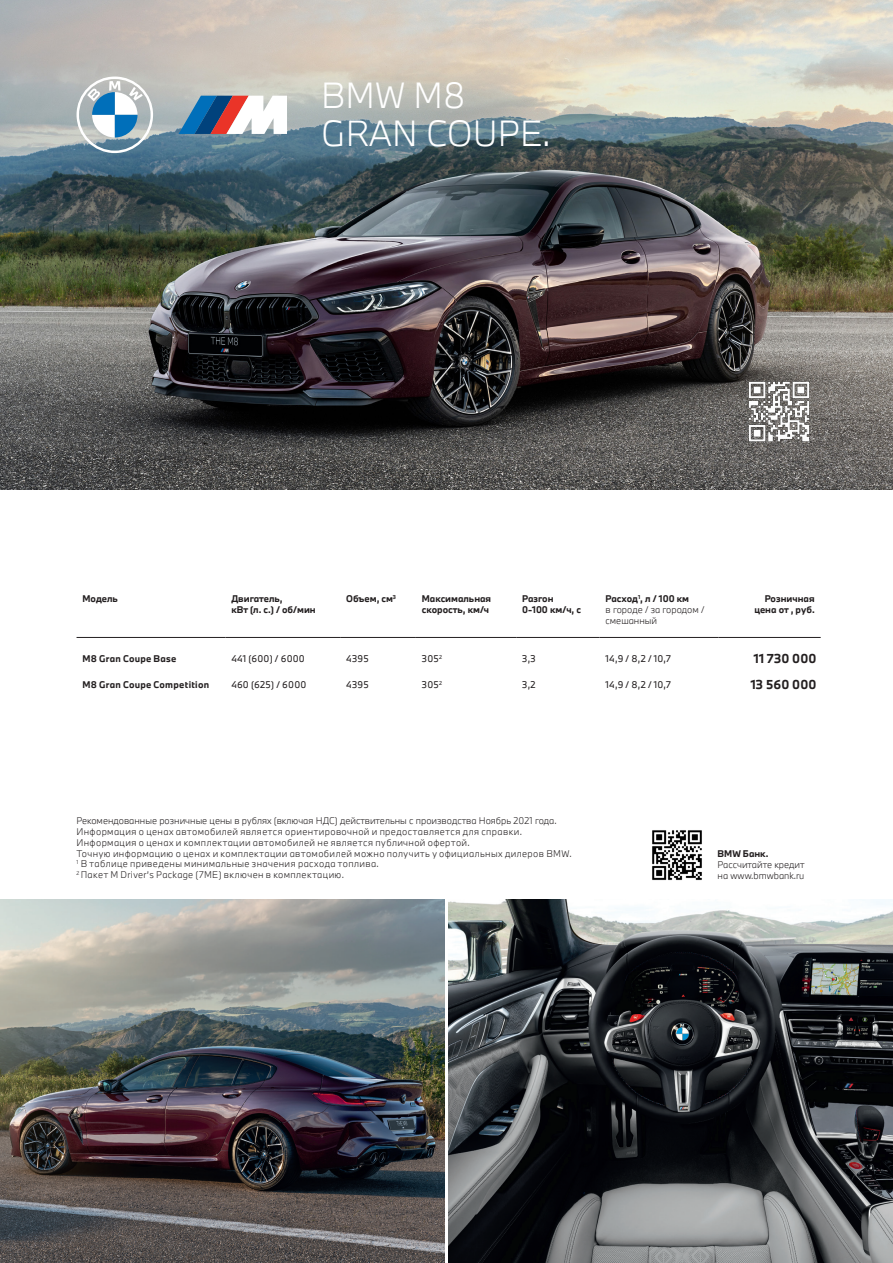
<style>
.page{position:relative;width:893px;height:1263px;background:#fff}
.page>*{position:absolute;margin:0;border:0;box-sizing:border-box;transform-origin:0 0}
.t1{font:300 33.75px/38.2px "BMW Type Next";color:#fff}
.Основной_таблица_1{font:700 12px "BMW Type Next";letter-spacing:.01em;color:#231f20}
.Основной_таблица_2{font:300 9px "BMW Type Next";letter-spacing:.04em;color:#231f20}
.Основной_таблица_2-2{font:300 9px/10.8px "BMW Type Next";color:#231f20}
.Модель_таблица_1{font:700 9px/10.8px "BMW Type Next";color:#231f20}
.Основной_таблица_1-2{font:9px "BMW Type Next";letter-spacing:.025em;color:#231f20}
.Модель_таблица_1-2{font:700 9px "BMW Type Next";letter-spacing:.03em;color:#231f20}
.s1{font-weight:700}
</style>
<div class="page">
<img style="left:0;top:0;width:893px;height:489px">
<hr style="left:77px;top:637px;width:148px;height:1px;background:#231f20">
<hr style="left:225px;top:637px;width:115px;height:1px;background:#231f20">
<hr style="left:340px;top:637px;width:76px;height:1px;background:#231f20">
<hr style="left:416px;top:637px;width:100px;height:1px;background:#231f20">
<hr style="left:516px;top:637px;width:84px;height:1px;background:#231f20">
<hr style="left:600px;top:637px;width:119px;height:1px;background:#231f20">
<hr style="left:719px;top:637px;width:102px;height:1px;background:#231f20">
<img style="left:0;top:899px;width:444px;height:364px">
<img style="left:449px;top:899px;width:444px;height:364px">
<img style="left:741px;top:374px;width:75px;height:74px">
<svg style="left:77px;top:77px;width:76px;height:76px"></svg>
<svg style="left:179px;top:96px;width:108px;height:38px"></svg>
<img style="left:652px;top:830px;width:50px;height:51px">
<p class="t1" style="left:321px;top:76px;width:231px">BMW M8<br>GRAN COUPE.</p>
<p class="Модель_таблица_1" style="left:83px;top:593px;width:37px">Модель</p>
<p class="Модель_таблица_1" style="left:231px;top:593px;width:86px">Двигатель,<br>кВт (л. с.) / об/мин</p>
<p class="Модель_таблица_1" style="left:346px;top:593px;width:51px">Объем, см<sup>3</sup></p>
<p class="Модель_таблица_1" style="left:422px;top:593px;width:71px">Максимальная скорость, км/ч</p>
<p class="Модель_таблица_1" style="left:522px;top:593px;width:60px">Разгон<br>0-100 км/ч, с</p>
<p class="Основной_таблица_2-2" style="left:606px;top:593px;width:100px"><span class="s1">Расход</span><sup>1</sup><span class="s1">, л / 100 км<br></span>в городе / за городом / смешанный</p>
<p class="Модель_таблица_1" style="left:754px;top:593px;width:62px;text-align:right">Розничная цена от , руб.</p>
<p class="Модель_таблица_1-2" style="left:83px;top:653px;width:95px">M8 Gran Coupe Base</p>
<p class="Основной_таблица_1-2" style="left:231px;top:653px;width:75px">441 (600) / 6000</p>
<p class="Основной_таблица_1-2" style="left:346px;top:653px;width:24px">4395</p>
<p class="Основной_таблица_1-2" style="left:422px;top:653px;width:22px">305<sup>2</sup></p>
<p class="Основной_таблица_1-2" style="left:522px;top:653px;width:15px">3,3</p>
<p class="Основной_таблица_1-2" style="left:606px;top:653px;width:67px">14,9 / 8,2 / 10,7</p>
<p class="Основной_таблица_1" style="left:754px;top:651px;width:64px">11 730 000</p>
<p class="Модель_таблица_1-2" style="left:83px;top:678px;width:128px">M8 Gran Coupe Competition</p>
<p class="Основной_таблица_1-2" style="left:231px;top:678px;width:77px">460 (625) / 6000</p>
<p class="Основной_таблица_1-2" style="left:346px;top:678px;width:24px">4395</p>
<p class="Основной_таблица_1-2" style="left:422px;top:678px;width:22px">305<sup>2</sup></p>
<p class="Основной_таблица_1-2" style="left:522px;top:678px;width:15px">3,2</p>
<p class="Основной_таблица_1-2" style="left:606px;top:678px;width:67px">14,9 / 8,2 / 10,7</p>
<p class="Основной_таблица_1" style="left:751px;top:676px;width:67px">13 560 000</p>
<p class="Основной_таблица_2-2" style="left:77px;top:815px;width:482px">Рекомендованные розничные цены в рублях (включая НДС) действительны с производства Ноябрь 2021 года.</p>
<p class="Основной_таблица_2" style="left:77px;top:825px;width:447px">Информация о ценах автомобилей является ориентировочной и предоставляется для справки.</p>
<p class="Основной_таблица_2" style="left:77px;top:836px;width:395px">Информация о ценах и комплектации автомобилей не является публичной офертой.</p>
<p class="Основной_таблица_2" style="left:77px;top:847px;width:497px">Точную информацию о ценах и комплектации автомобилей можно получить у официальных дилеров BMW.</p>
<p class="Основной_таблица_2" style="left:77px;top:858px;width:304px"><sup>1</sup> В таблице приведены минимальные значения расхода топлива.</p>
<p class="Основной_таблица_2" style="left:77px;top:869px;width:269px"><sup>2</sup> Пакет M Driver’s Package (7ME) включен в комплектацию.</p>
<p class="Основной_таблица_2-2" style="left:718px;top:848px;width:88px"><span class="s1">BMW Банк.<br></span>Рассчитайте кредит на www.bmwbank.ru</p>
</div>
